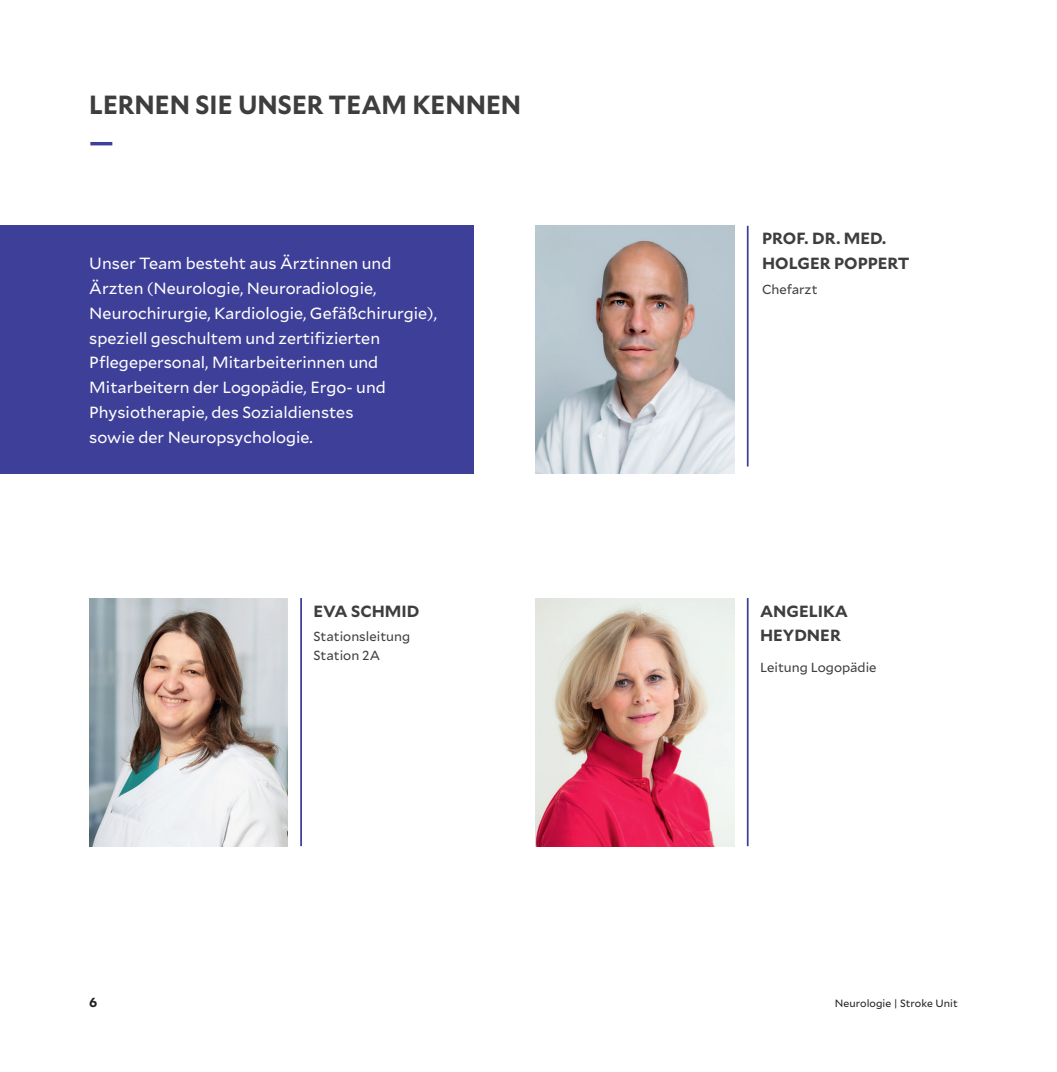
<style>
.page{position:relative;width:1057px;height:1072px;background:#fff}
.page>*{position:absolute;margin:0;border:0;box-sizing:border-box;transform-origin:0 0}
.t1{font:700 26.25px "Mallory";color:#3e3e3f;scale:.94 1}
.t2{font:700 26.25px "Mallory";color:#3e3f99}
.t3{font:16.1px/24.8px "Mallory";color:#fff}
.t4{font:700 16.1px/24.8px "Mallory";color:#3e3e3f}
.t5{font:13.12px/18.6px "Mallory";color:#3e3e3f}
.t6{font:700 13.12px "Mallory";color:#231f20}
.t7{font:10.5px "Mallory";letter-spacing:.005em;color:#231f20}
</style>
<div class="page">
<img style="left:536px;top:226px;width:198px;height:248px">
<img style="left:89px;top:598px;width:199px;height:248px">
<img style="left:536px;top:598px;width:198px;height:248px">
<div style="left:0;top:226px;width:474px;height:248px;background:#3e3f99"></div>
<hr style="left:747px;top:226px;width:1px;height:240px;background:#3e3f99">
<hr style="left:300px;top:598px;width:2px;height:248px;background:#3e3f99">
<hr style="left:747px;top:598px;width:1px;height:248px;background:#3e3f99">
<h1 class="t1" style="left:89px;top:85px;width:461px">LERNEN SIE UNSER TEAM KENNEN</h1>
<h1 class="t2" style="left:89px;top:122px;width:26px">—</h1>
<p class="t3" style="left:89px;top:250px;width:349px">Unser Team besteht aus Ärztinnen und Ärzten (Neurologie, Neuroradiologie, Neurochirurgie, Kardiologie, Gefäßchirurgie), speziell geschultem und zertifizierten Pflegepersonal, Mitarbeiterinnen und Mitarbeitern der Logopädie, Ergo- und Physiotherapie, des Sozialdienstes<br>sowie der Neuropsychologie.</p>
<p class="t4" style="left:313px;top:597px;width:107px">EVA SCHMID</p>
<p class="t5" style="left:313px;top:627px;width:98px">Stationsleitung<br>Station 2A</p>
<p class="t4" style="left:762px;top:225px;width:149px">PROF. DR. MED.<br>HOLGER POPPERT</p>
<p class="t5" style="left:762px;top:279px;width:57px">Chefarzt</p>
<p class="t4" style="left:760px;top:597px;width:89px">ANGELIKA<br>HEYDNER</p>
<p class="t5" style="left:760px;top:658px;width:118px">Leitung Logopädie</p>
<p class="t6" style="left:89px;top:992px;width:10px">6</p>
<p class="t7" style="left:835px;top:996px;width:124px">Neurologie | Stroke Unit</p>
</div>
